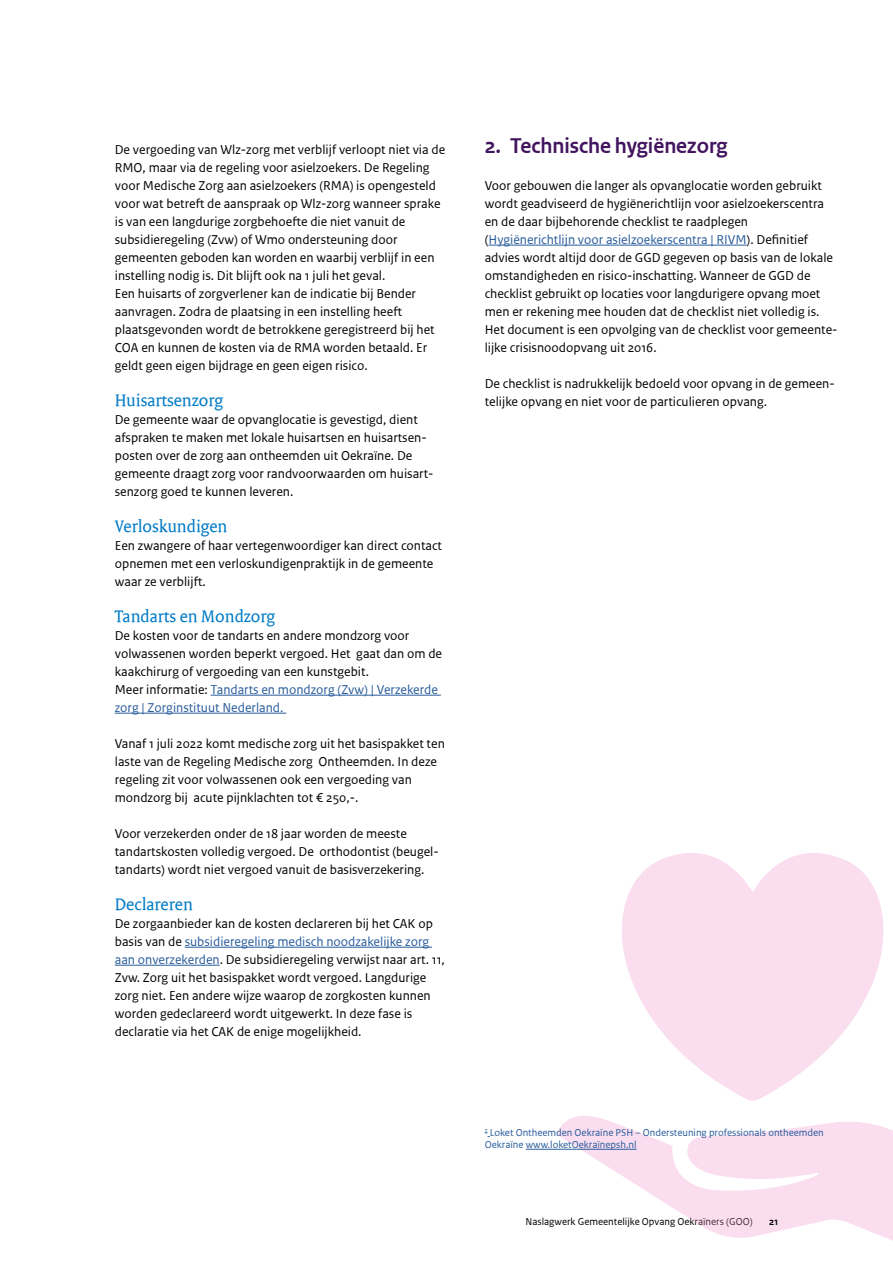
<style>
.page{position:relative;width:893px;height:1263px;background:#fff}
.page>*{position:absolute;margin:0;border:0;box-sizing:border-box;transform-origin:0 0}
.t1{font:700 22.5px "Rijksoverheid Sans Heading TT";color:#42145f}
.t2{font:18px "Rijksoverheid Serif";color:#007bc7}
.t3{font:13.5px/18px "Rijksoverheid Sans Text TT";color:#000}
.t4{font:10.5px/12.6px "Rijksoverheid Sans Text TT";color:#275b9b}
.t5{font:10.5px "Rijksoverheid Sans Text TT";color:#000}
.t6{font:700 10.5px "Rijksoverheid Sans Heading TT";color:#000}
.s1{color:#275b9b}
</style>
<div class="page">
<hr style="left:211px;top:695px;width:230px;height:1px;background:#275b9b">
<hr style="left:115px;top:713px;width:171px;height:1px;background:#275b9b">
<hr style="left:185px;top:947px;width:247px;height:1px;background:#275b9b">
<hr style="left:115px;top:965px;width:105px;height:1px;background:#275b9b">
<hr style="left:489px;top:245px;width:258px;height:1px;background:#275b9b">
<svg style="left:556px;top:1116px;width:337px;height:125px;fill:#fadef0"></svg>
<svg style="left:622px;top:853px;width:262px;height:248px;fill:#fadef0"></svg>
<hr style="left:526px;top:1149px;width:111px;height:1px;background:#275b9b">
<p class="t3" style="left:115px;top:141px;width:332px">De vergoeding van Wlz-zorg met verblijf verloopt niet via de<br>RMO, maar via de regeling voor asielzoekers. De Regeling voor Medische Zorg aan asielzoekers (RMA) is opengesteld</p>
<p class="t3" style="left:115px;top:195px;width:327px">voor wat betreft de aanspraak op Wlz-zorg wanneer sprake is van een langdurige zorgbehoefte die niet vanuit de</p>
<p class="t3" style="left:115px;top:231px;width:321px">subsidieregeling (Zvw) of Wmo ondersteuning door gemeenten geboden kan worden en waarbij verblijf in een</p>
<p class="t3" style="left:115px;top:267px;width:272px">instelling nodig is. Dit blijft ook na 1 juli het geval.</p>
<p class="t3" style="left:115px;top:285px;width:303px">Een huisarts of zorgverlener kan de indicatie bij Bender</p>
<p class="t3" style="left:115px;top:303px;width:289px">aanvragen. Zodra de plaatsing in een instelling heeft</p>
<p class="t3" style="left:115px;top:321px;width:321px">plaatsgevonden wordt de betrokkene geregistreerd bij het<br>COA en kunnen de kosten via de RMA worden betaald. Er geldt geen eigen bijdrage en geen eigen risico.</p>
<h4 class="t2" style="left:115px;top:389px;width:110px">Huisartsenzorg</h4>
<p class="t3" style="left:115px;top:411px;width:320px">De gemeente waar de opvanglocatie is gevestigd, dient afspraken te maken met lokale huisartsen en huisartsen&shy;posten over de zorg aan ontheemden uit Oekraïne. De gemeente draagt zorg voor randvoorwaarden om huisart&shy;senzorg goed te kunnen leveren.</p>
<h4 class="t2" style="left:115px;top:515px;width:114px">Verloskundigen</h4>
<p class="t3" style="left:115px;top:537px;width:329px">Een zwangere of haar vertegenwoordiger kan direct contact opnemen met een verloskundigenpraktijk in de gemeente</p>
<p class="t3" style="left:115px;top:573px;width:92px">waar ze verblijft.</p>
<h4 class="t2" style="left:115px;top:605px;width:162px">Tandarts en Mondzorg</h4>
<p class="t3" style="left:115px;top:627px;width:329px">De kosten voor de tandarts en andere mondzorg voor volwassenen worden beperkt vergoed. Het gaat dan om de kaakchirurg of vergoeding van een kunstgebit.<br>Meer informatie: <span class="s1">Tandarts en mondzorg (Zvw) | Verzekerde zorg | Zorginstituut Nederland.</span></p>
<p class="t3" style="left:115px;top:735px;width:332px">Vanaf 1 juli 2022 komt medische zorg uit het basispakket ten laste van de Regeling Medische zorg Ontheemden. In deze regeling zit voor volwassenen ook een vergoeding van mondzorg bij acute pijnklachten tot € 250,-.</p>
<p class="t3" style="left:115px;top:825px;width:294px">Voor verzekerden onder de 18 jaar worden de meeste</p>
<p class="t3" style="left:115px;top:843px;width:326px">tandartskosten volledig vergoed. De orthodontist (beugel&shy;tandarts) wordt niet vergoed vanuit de basisverzekering.</p>
<h4 class="t2" style="left:115px;top:893px;width:80px">Declareren</h4>
<p class="t3" style="left:115px;top:915px;width:332px">De zorgaanbieder kan de kosten declareren bij het CAK op basis van de <span class="s1">subsidieregeling medisch noodzakelijke zorg aan onverzekerden</span>. De subsidieregeling verwijst naar art. 11, Zvw. Zorg uit het basispakket wordt vergoed. Langdurige zorg niet. Een andere wijze waarop de zorgkosten kunnen worden gedeclareerd wordt uitgewerkt. In deze fase is declaratie via het CAK de enige mogelijkheid.</p>
<h3 class="t1" style="left:485px;top:133px;width:244px">2. Technische hygiënezorg</h3>
<p class="t3" style="left:485px;top:177px;width:350px">Voor gebouwen die langer als opvanglocatie worden gebruikt wordt geadviseerd de hygiënerichtlijn voor asielzoekerscentra en de daar bijbehorende checklist te raadplegen (<span class="s1">Hygiënerichtlijn voor asielzoekerscentra | RIVM</span>). Definitief advies wordt altijd door de GGD gegeven op basis van de lokale</p>
<p class="t3" style="left:485px;top:267px;width:327px">omstandigheden en risico-inschatting. Wanneer de GGD de</p>
<p class="t3" style="left:485px;top:285px;width:354px">checklist gebruikt op locaties voor langdurigere opvang moet men er rekening mee houden dat de checklist niet volledig is.<br>Het document is een opvolging van de checklist voor gemeente&shy;lijke crisisnoodopvang uit 2016.</p>
<p class="t3" style="left:485px;top:375px;width:352px">De checklist is nadrukkelijk bedoeld voor opvang in de gemeen&shy;telijke opvang en niet voor de particulieren opvang.</p>
<p class="t4" style="left:485px;top:1126px;width:341px"><sup>7</sup> Loket Ontheemden Oekraïne PSH – Ondersteuning professionals ontheemden<br>Oekraïne www.loketOekraïnepsh.nl</p>
<p class="t5" style="left:525px;top:1215px;width:229px">Naslagwerk Gemeentelijke Opvang Oekraïners (GOO)</p>
<p class="t6" style="left:769px;top:1215px;width:10px">21</p>
</div>
